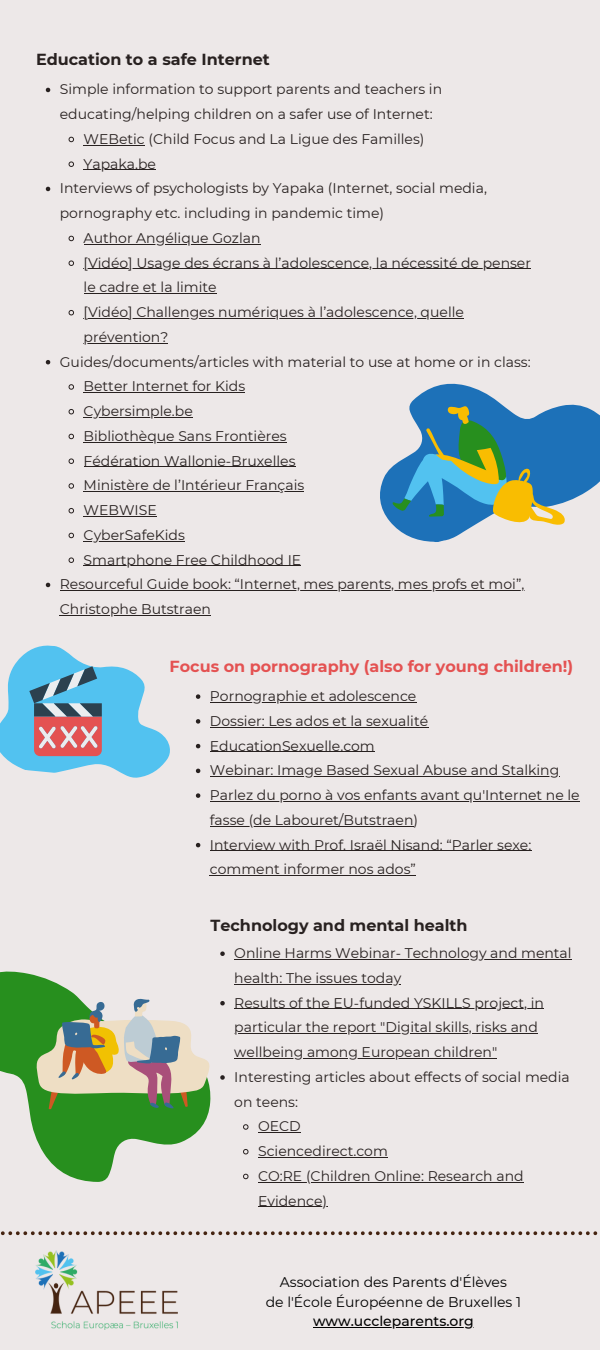
<style>
.page{position:relative;width:600px;height:1350px;background:#ede8e8}
.page>*{position:absolute;margin:0;border:0;box-sizing:border-box;transform-origin:0 0}
.t1{font:700 16px "Montserrat";color:#282120}
.t2{font:700 16px "Montserrat";color:#e45252}
.t3{font:14px/24.8px "Montserrat";color:#282120}
.t4{font:14px "Montserrat";color:#000}
.t5{font:500 14px "Montserrat";color:#000}
</style>
<div class="page">
<svg style="left:0;top:1231px;width:598px;height:4px"></svg>
<img style="left:35px;top:1251px;width:142px;height:78px">
<hr style="left:313px;top:1327px;width:161px;height:1px;background:#000">
<svg style="left:46px;top:88px;width:4px;height:4px"></svg>
<svg style="left:68px;top:136px;width:6px;height:7px"></svg>
<hr style="left:84px;top:145px;width:61px;height:1px;background:#282120">
<svg style="left:68px;top:161px;width:6px;height:6px"></svg>
<hr style="left:84px;top:169px;width:72px;height:1px;background:#282120">
<svg style="left:46px;top:187px;width:4px;height:4px"></svg>
<svg style="left:68px;top:235px;width:6px;height:7px"></svg>
<hr style="left:84px;top:244px;width:177px;height:1px;background:#282120">
<svg style="left:68px;top:260px;width:6px;height:6px"></svg>
<hr style="left:84px;top:268px;width:447px;height:1px;background:#282120">
<hr style="left:84px;top:293px;width:133px;height:1px;background:#282120">
<svg style="left:68px;top:310px;width:6px;height:6px"></svg>
<hr style="left:84px;top:318px;width:380px;height:1px;background:#282120">
<hr style="left:84px;top:343px;width:84px;height:1px;background:#282120">
<svg style="left:46px;top:360px;width:4px;height:4px"></svg>
<svg style="left:68px;top:384px;width:6px;height:6px"></svg>
<hr style="left:84px;top:392px;width:161px;height:1px;background:#282120">
<svg style="left:68px;top:409px;width:6px;height:6px"></svg>
<hr style="left:84px;top:417px;width:109px;height:1px;background:#282120">
<svg style="left:68px;top:433px;width:6px;height:7px"></svg>
<hr style="left:84px;top:442px;width:203px;height:1px;background:#282120">
<svg style="left:68px;top:458px;width:6px;height:6px"></svg>
<hr style="left:84px;top:466px;width:212px;height:1px;background:#282120">
<svg style="left:68px;top:483px;width:6px;height:6px"></svg>
<hr style="left:84px;top:491px;width:220px;height:1px;background:#282120">
<svg style="left:68px;top:508px;width:6px;height:6px"></svg>
<hr style="left:84px;top:516px;width:73px;height:1px;background:#282120">
<svg style="left:68px;top:532px;width:6px;height:7px"></svg>
<hr style="left:84px;top:541px;width:101px;height:1px;background:#282120">
<svg style="left:68px;top:557px;width:6px;height:6px"></svg>
<hr style="left:84px;top:565px;width:217px;height:1px;background:#282120">
<svg style="left:46px;top:583px;width:4px;height:4px"></svg>
<hr style="left:60px;top:590px;width:464px;height:1px;background:#282120">
<hr style="left:60px;top:615px;width:151px;height:1px;background:#282120">
<svg style="left:0;top:645px;width:170px;height:133px"></svg>
<svg style="left:196px;top:694px;width:4px;height:5px"></svg>
<hr style="left:210px;top:702px;width:206px;height:1px;background:#282120">
<svg style="left:196px;top:719px;width:4px;height:5px"></svg>
<hr style="left:210px;top:727px;width:218px;height:1px;background:#282120">
<svg style="left:196px;top:744px;width:4px;height:4px"></svg>
<hr style="left:210px;top:751px;width:165px;height:1px;background:#282120">
<svg style="left:196px;top:769px;width:4px;height:4px"></svg>
<hr style="left:210px;top:776px;width:349px;height:1px;background:#282120">
<svg style="left:196px;top:793px;width:4px;height:5px"></svg>
<hr style="left:210px;top:801px;width:370px;height:1px;background:#282120">
<hr style="left:210px;top:826px;width:203px;height:1px;background:#282120">
<svg style="left:196px;top:843px;width:4px;height:4px"></svg>
<hr style="left:210px;top:850px;width:321px;height:1px;background:#282120">
<hr style="left:210px;top:875px;width:206px;height:1px;background:#282120">
<svg style="left:380px;top:383px;width:220px;height:159px"></svg>
<svg style="left:392px;top:403px;width:173px;height:124px;background:#5c959f"></svg>
<svg style="left:0;top:971px;width:224px;height:211px"></svg>
<svg style="left:35px;top:999px;width:175px;height:110px"></svg>
<svg style="left:220px;top:951px;width:5px;height:5px"></svg>
<hr style="left:234px;top:959px;width:338px;height:1px;background:#282120">
<hr style="left:234px;top:984px;width:167px;height:1px;background:#282120">
<svg style="left:220px;top:1001px;width:5px;height:4px"></svg>
<hr style="left:234px;top:1008px;width:310px;height:1px;background:#282120">
<hr style="left:234px;top:1033px;width:304px;height:1px;background:#282120">
<hr style="left:234px;top:1058px;width:263px;height:1px;background:#282120">
<svg style="left:220px;top:1075px;width:5px;height:5px"></svg>
<svg style="left:243px;top:1124px;width:6px;height:6px"></svg>
<hr style="left:258px;top:1132px;width:43px;height:1px;background:#282120">
<svg style="left:243px;top:1149px;width:6px;height:6px"></svg>
<hr style="left:258px;top:1157px;width:130px;height:1px;background:#282120">
<svg style="left:243px;top:1173px;width:6px;height:7px"></svg>
<hr style="left:258px;top:1182px;width:266px;height:1px;background:#282120">
<hr style="left:258px;top:1206px;width:69px;height:1px;background:#282120">
<p class="t1" style="left:36px;top:50px;width:235px">Education to a safe Internet</p>
<p class="t3" style="left:60px;top:77px;width:384px">Simple information to support parents and teachers in educating/helping children on a safer use of Internet:</p>
<p class="t3" style="left:84px;top:127px;width:342px">WEBetic (Child Focus and La Ligue des Familles)</p>
<p class="t3" style="left:84px;top:151px;width:74px">Yapaka.be</p>
<p class="t3" style="left:60px;top:176px;width:429px">Interviews of psychologists by Yapaka (Internet, social media, pornography etc. including in pandemic time)</p>
<p class="t3" style="left:84px;top:226px;width:178px">Author Angélique Gozlan</p>
<p class="t3" style="left:84px;top:250px;width:449px">[Vidéo] Usage des écrans à l’adolescence, la nécessité de penser le cadre et la limite</p>
<p class="t3" style="left:84px;top:300px;width:382px">[Vidéo] Challenges numériques à l’adolescence, quelle</p>
<p class="t3" style="left:60px;top:325px;width:472px;text-indent:24px">prévention?<br>Guides/documents/articles with material to use at home or in class:</p>
<p class="t3" style="left:84px;top:374px;width:163px">Better Internet for Kids</p>
<p class="t3" style="left:84px;top:399px;width:111px">Cybersimple.be</p>
<p class="t3" style="left:84px;top:424px;width:205px">Bibliothèque Sans Frontières</p>
<p class="t3" style="left:84px;top:448px;width:213px">Fédération Wallonie-Bruxelles</p>
<p class="t3" style="left:84px;top:473px;width:222px">Ministère de l’Intérieur Français</p>
<p class="t3" style="left:84px;top:498px;width:75px">WEBWISE</p>
<p class="t3" style="left:84px;top:523px;width:103px">CyberSafeKids</p>
<p class="t3" style="left:84px;top:547px;width:219px">Smartphone Free Childhood IE</p>
<p class="t3" style="left:60px;top:572px;width:466px">Resourceful Guide book: “Internet, mes parents, mes profs et moi”,</p>
<p class="t3" style="left:60px;top:597px;width:153px">Christophe Butstraen</p>
<h1 class="t2" style="left:170px;top:657px;width:405px">Focus on pornography (also for young children!)</h1>
<h1 class="t3" style="left:210px;top:684px;width:208px">Pornographie et adolescence</h1>
<p class="t3" style="left:210px;top:708px;width:220px">Dossier: Les ados et la sexualité</p>
<p class="t3" style="left:210px;top:733px;width:166px">EducationSexuelle.com</p>
<p class="t3" style="left:210px;top:758px;width:351px">Webinar: Image Based Sexual Abuse and Stalking</p>
<p class="t3" style="left:210px;top:783px;width:371px">Parlez du porno à vos enfants avant qu'Internet ne le</p>
<p class="t3" style="left:210px;top:807px;width:323px">fasse (de Labouret/Butstraen)<br>Interview with Prof. Israël Nisand: “Parler sexe:</p>
<p class="t3" style="left:210px;top:857px;width:208px">comment informer nos ados”</p>
<p class="t1" style="left:211px;top:915px;width:259px">Technology and mental health</p>
<p class="t3" style="left:234px;top:941px;width:339px">Online Harms Webinar- Technology and mental</p>
<p class="t3" style="left:234px;top:966px;width:311px">health: The issues today<br>Results of the EU-funded YSKILLS project, in</p>
<p class="t3" style="left:234px;top:1015px;width:305px">particular the report "Digital skills, risks and</p>
<p class="t3" style="left:234px;top:1040px;width:337px">wellbeing among European children"<br>Interesting articles about effects of social media</p>
<p class="t3" style="left:258px;top:1089px;width:131px;text-indent:-24px">on teens:<br>OECD<br>Sciencedirect.com</p>
<p class="t3" style="left:258px;top:1164px;width:267px">CO:RE (Children Online: Research and</p>
<p class="t3" style="left:258px;top:1188px;width:71px">Evidence)</p>
<h1 class="t4" style="left:280px;top:1274px;width:228px">Association des Parents d'Élèves</h1>
<p class="t4" style="left:266px;top:1293px;width:257px">de l'École Éuropéenne de Bruxelles 1</p>
<p class="t5" style="left:313px;top:1313px;width:162px">www.uccleparents.org</p>
</div>
